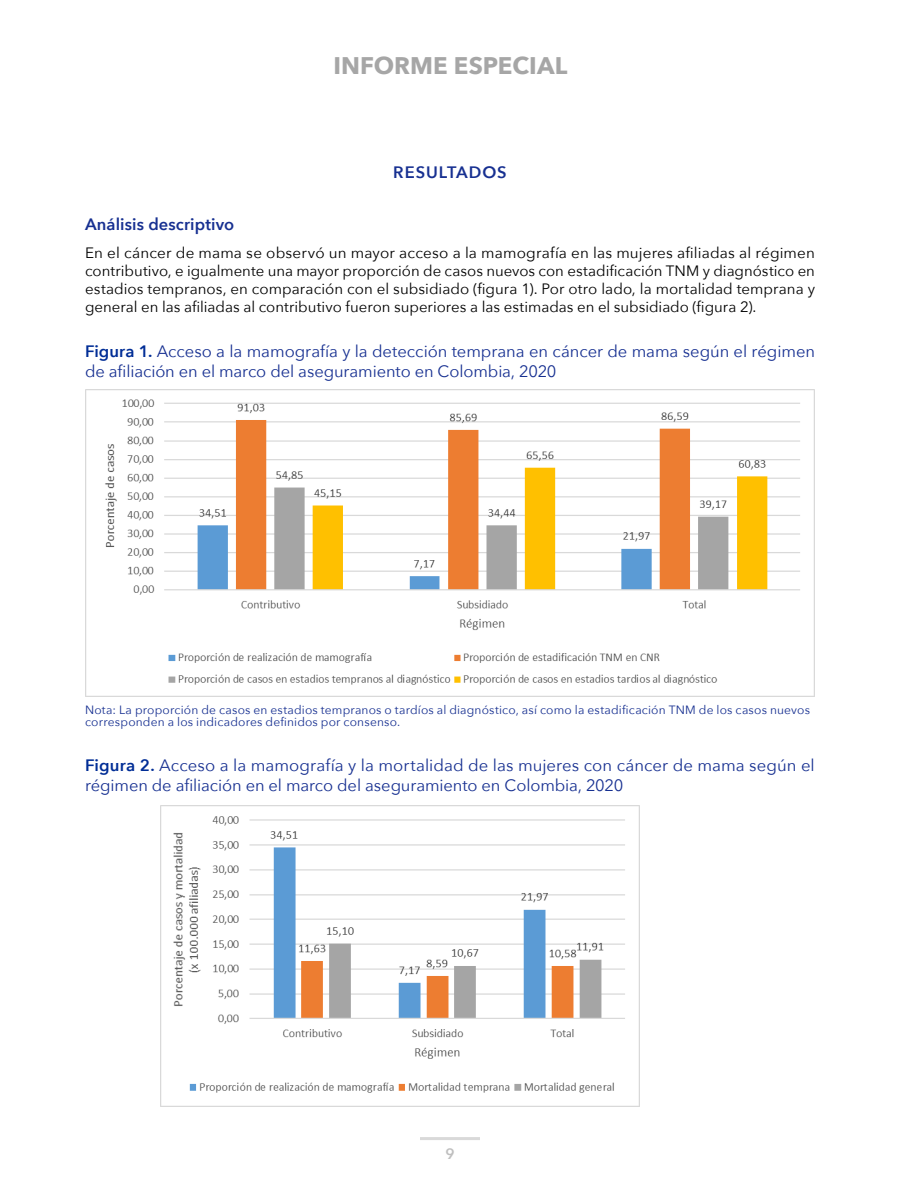
<style>
.page{position:relative;width:900px;height:1200px;background:#fff}
.page>*{position:absolute;margin:0;border:0;box-sizing:border-box;transform-origin:0 0}
.t1{font:700 24px "Avenir Next";color:#a6a6a6}
.t2{font:16.5px/19.8px "Avenir Next";letter-spacing:-.005em;color:#173091}
.t3{font:600 16.5px "Avenir Next";letter-spacing:.01em;color:#173091}
.t4{font:600 16.5px "Avenir Next";letter-spacing:.055em;color:#173091}
.t5{font:15px/18px "Avenir Next";color:#000;text-align:justify}
.t6{font:600 15px "Avenir Next";color:#bfbfbf}
.t7{font:12px/12px "Avenir Next";letter-spacing:.015em;color:#173091}
.s1{font-weight:600;color:#002d96}
</style>
<div class="page">
<hr style="left:420px;top:1137px;width:60px;height:3px;background:#d9d9d9">
<img style="left:85px;top:389px;width:730px;height:308px">
<img style="left:160px;top:806px;width:479px;height:301px">
<h1 class="t1" style="left:333px;top:45px;width:235px">INFORME ESPECIAL</h1>
<p class="t4" style="left:393px;top:158px;width:115px">RESULTADOS</p>
<p class="t3" style="left:85px;top:210px;width:151px">Análisis descriptivo</p>
<p class="t5" style="left:85px;top:243px;width:732px">En el cáncer de mama se observó un mayor acceso a la mamografía en las mujeres afiliadas al régimen contributivo, e igualmente una mayor proporción de casos nuevos con estadificación TNM y diagnóstico en estadios tempranos, en comparación con el subsidiado (figura 1). Por otro lado, la mortalidad temprana y general en las afiliadas al contributivo fueron superiores a las estimadas en el subsidiado (figura 2).</p>
<p class="t2" style="left:85px;top:341px;width:732px"><span class="s1">Figura 1.</span> Acceso a la mamografía y la detección temprana en cáncer de mama según el régimen de afiliación en el marco del aseguramiento en Colombia, 2020</p>
<p class="t7" style="left:85px;top:703px;width:727px">Nota: La proporción de casos en estadios tempranos o tardíos al diagnóstico, así como la estadificación TNM de los casos nuevos corresponden a los indicadores definidos por consenso.</p>
<p class="t2" style="left:85px;top:755px;width:731px"><span class="s1">Figura 2.</span> Acceso a la mamografía y la mortalidad de las mujeres con cáncer de mama según el régimen de afiliación en el marco del aseguramiento en Colombia, 2020</p>
<p class="t6" style="left:445px;top:1141px;width:11px">9</p>
</div>
